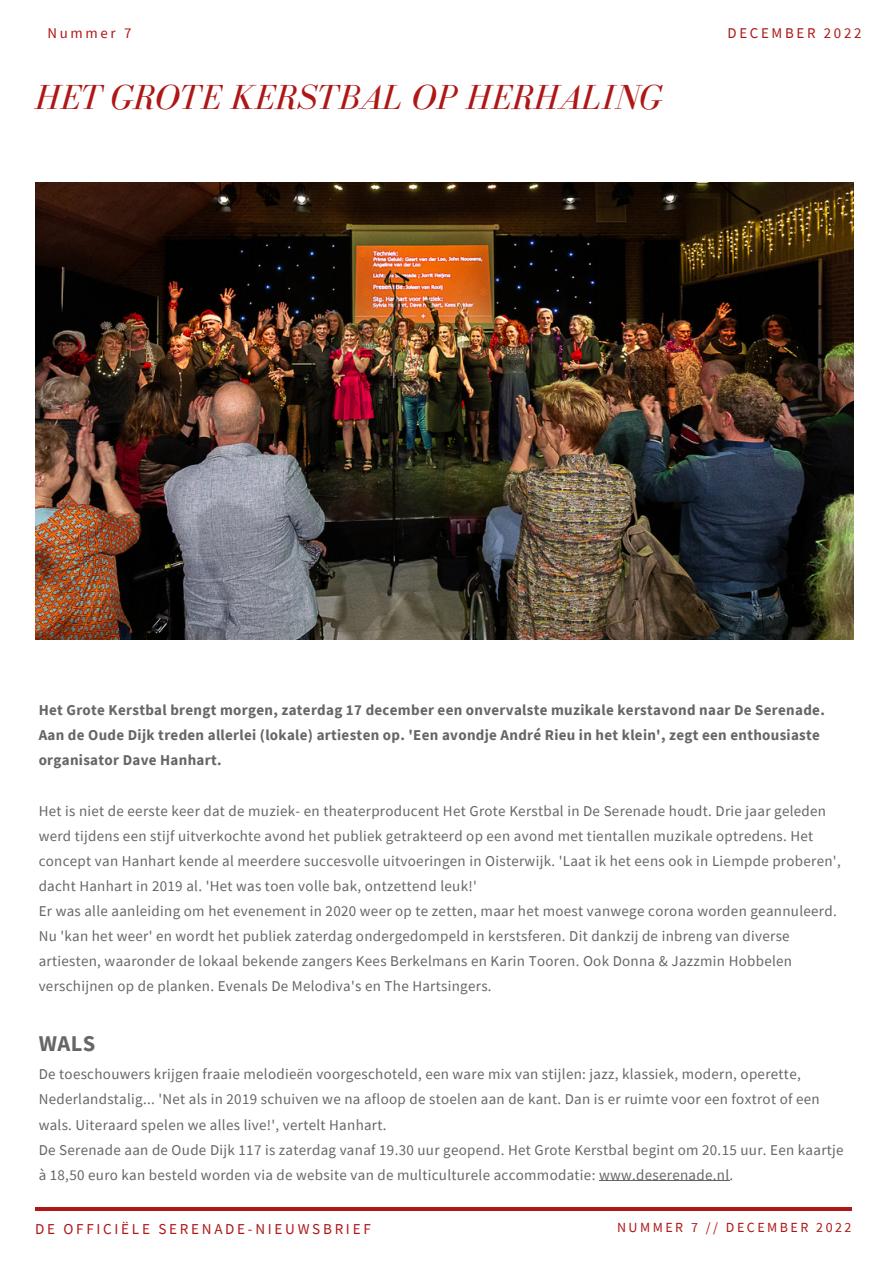
<style>
.page{position:relative;width:893px;height:1264px;background:#fff}
.page>*{position:absolute;margin:0;border:0;box-sizing:border-box;transform-origin:0 0}
.t1{font:italic 35.85px "Bodoni FLF";color:#af1717}
.t2{font:700 22.5px "Source Sans Pro";color:#666}
.t3{font:15.15px "Source Sans Pro";letter-spacing:.18em;color:#af1717}
.t4{font:15px/25px "Source Sans Pro";letter-spacing:.02em;color:#666}
.t5{font:700 15px/25px "Source Sans Pro";letter-spacing:.02em;color:#666}
.t6{font:14.85px "Source Sans Pro";letter-spacing:.18em;color:#af1717}
.t7{font:13.95px "Source Sans Pro";letter-spacing:.18em;color:#af1717}
</style>
<div class="page">
<img style="left:35px;top:182px;width:818px;height:458px">
<hr style="left:36px;top:1207px;width:816px;height:4px;background:#af1717">
<hr style="left:599px;top:1180px;width:130px;height:1px;background:#666">
<p class="t6" style="left:47px;top:24px;width:85px">Nummer 7</p>
<p class="t6" style="left:727px;top:24px;width:135px">DECEMBER 2022</p>
<h1 class="t1" style="left:35px;top:77px;width:628px">HET GROTE KERSTBAL OP HERHALING</h1>
<p class="t5" style="left:39px;top:697px;width:787px">Het Grote Kerstbal brengt morgen, zaterdag 17 december een onvervalste muzikale kerstavond naar De Serenade.<br>Aan de Oude Dijk treden allerlei (lokale) artiesten op. 'Een avondje André Rieu in het klein', zegt een enthousiaste organisator Dave Hanhart.</p>
<p class="t4" style="left:39px;top:797px;width:803px">Het is niet de eerste keer dat de muziek- en theaterproducent Het Grote Kerstbal in De Serenade houdt. Drie jaar geleden werd tijdens een stijf uitverkochte avond het publiek getrakteerd op een avond met tientallen muzikale optredens. Het concept van Hanhart kende al meerdere succesvolle uitvoeringen in Oisterwijk. 'Laat ik het eens ook in Liempde proberen', dacht Hanhart in 2019 al. 'Het was toen volle bak, ontzettend leuk!'<br>Er was alle aanleiding om het evenement in 2020 weer op te zetten, maar het moest vanwege corona worden geannuleerd.<br>Nu 'kan het weer' en wordt het publiek zaterdag ondergedompeld in kerstsferen. Dit dankzij de inbreng van diverse artiesten, waaronder de lokaal bekende zangers Kees Berkelmans en Karin Tooren. Ook Donna &amp; Jazzmin Hobbelen verschijnen op de planken. Evenals De Melodiva's en The Hartsingers.</p>
<h2 class="t2" style="left:39px;top:1028px;width:58px">WALS</h2>
<p class="t4" style="left:39px;top:1061px;width:806px">De toeschouwers krijgen fraaie melodieën voorgeschoteld, een ware mix van stijlen: jazz, klassiek, modern, operette, Nederlandstalig... 'Net als in 2019 schuiven we na afloop de stoelen aan de kant. Dan is er ruimte voor een foxtrot of een wals. Uiteraard spelen we alles live!', vertelt Hanhart.<br>De Serenade aan de Oude Dijk 117 is zaterdag vanaf 19.30 uur geopend. Het Grote Kerstbal begint om 20.15 uur. Een kaartje à 18,50 euro kan besteld worden via de website van de multiculturele accommodatie: www.deserenade.nl.</p>
<p class="t3" style="left:35px;top:1218px;width:337px">DE OFFICIËLE SERENADE-NIEUWSBRIEF</p>
<p class="t7" style="left:617px;top:1218px;width:236px">NUMMER 7 // DECEMBER 2022</p>
</div>
